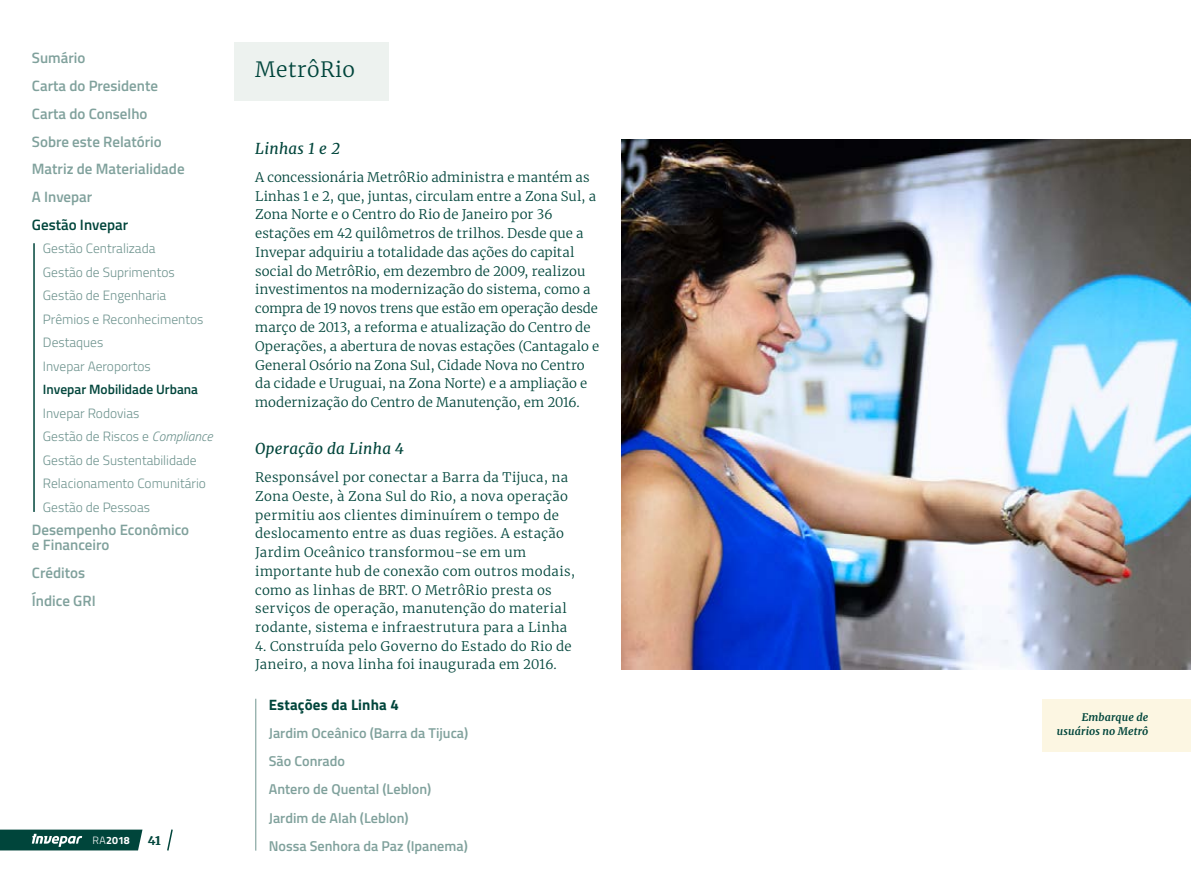
<style>
.page{position:relative;width:1191px;height:893px;background:#fff}
.page>*{position:absolute;margin:0;border:0;box-sizing:border-box;transform-origin:0 0}
.t1{font:300 21px "Merriweather";letter-spacing:.025em;color:#00453b}
.t2{font:600 15px/27.8px "Titillium";color:#80a19c}
.t3{font:italic 15px "Merriweather";letter-spacing:.02em;color:#00453b}
.t4{font:700 15px "Titillium";letter-spacing:.01em;color:#00453b}
.t5{font:600 15px "Titillium";color:#00453b}
.t6{font:600 14.25px/28.2px "Titillium";color:#80a19c}
.t7{font:300 13.5px/23.5px "Titillium";color:#6e938e}
.t8{font:600 13.5px "Titillium";color:#00453b}
.t9{font:300 13.2px/18.8px "Merriweather";letter-spacing:.015em;color:#00453b}
.t10{font:900 12px "Merriweather";color:#00453b}
.t11{font:700 10.65px "Titillium";color:#fff}
.t12{font:italic 700 10.5px/13.5px "Merriweather";letter-spacing:.015em;color:#00453b;text-align:right}
.s1{font-style:italic}
.s2{font-weight:300}
</style>
<div class="page">
<svg style="left:0;top:830px;width:142px;height:20px;background:#19574e"></svg>
<svg style="left:167px;top:829px;width:6px;height:22px"></svg>
<div style="left:234px;top:43px;width:154px;height:58px;background:#ecf1ee"></div>
<div style="left:1043px;top:699px;width:148px;height:52px;background:#fcf6e2"></div>
<hr style="left:255px;top:699px;width:1px;height:152px;background:#80a19c">
<img style="left:621px;top:139px;width:570px;height:530px">
<hr style="left:33px;top:243px;width:2px;height:269px;background:#00453b">
<p class="t2" style="left:32px;top:43px;width:154px">Sumário<br>Carta do Presidente<br>Carta do Conselho<br>Sobre este Relatório<br>Matriz de Materialidade<br>A Invepar</p>
<p class="t5" style="left:32px;top:213px;width:98px">Gestão Invepar</p>
<p class="t7" style="left:43px;top:236px;width:162px">Gestão Centralizada<br>Gestão de Suprimentos<br>Gestão de Engenharia<br>Prêmios e Reconhecimentos<br>Destaques<br>Invepar Aeroportos</p>
<p class="t8" style="left:43px;top:380px;width:157px">Invepar Mobilidade Urbana</p>
<p class="t7" style="left:43px;top:401px;width:171px">Invepar Rodovias<br>Gestão de Riscos e <span class="s1">Compliance<br></span>Gestão de Sustentabilidade<br>Relacionamento Comunitário<br>Gestão de Pessoas</p>
<p class="t2" style="left:32px;top:522px;width:159px;line-height:15px">Desempenho Econômico e Financeiro</p>
<p class="t2" style="left:32px;top:558px;width:65px">Créditos<br>Índice GRI</p>
<p class="t11" style="left:92px;top:832px;width:39px"><span class="s2">RA</span>2018</p>
<p class="t10" style="left:148px;top:832px;width:15px">41</p>
<h1 class="t1" style="left:255px;top:55px;width:101px">MetrôRio</h1>
<p class="t3" style="left:255px;top:138px;width:86px">Linhas 1 e 2</p>
<p class="t9" style="left:255px;top:167px;width:345px">A concessionária MetrôRio administra e mantém as Linhas 1 e 2, que, juntas, circulam entre a Zona Sul, a Zona Norte e o Centro do Rio de Janeiro por 36 estações em 42 quilômetros de trilhos. Desde que a Invepar adquiriu a totalidade das ações do capital social do MetrôRio, em dezembro de 2009, realizou investimentos na modernização do sistema, como a compra de 19 novos trens que estão em operação desde março de 2013, a reforma e atualização do Centro de Operações, a abertura de novas estações (Cantagalo e General Osório na Zona Sul, Cidade Nova no Centro da cidade e Uruguai, na Zona Norte) e a ampliação e modernização do Centro de Manutenção, em 2016.</p>
<p class="t3" style="left:255px;top:438px;width:150px">Operação da Linha 4</p>
<p class="t9" style="left:255px;top:467px;width:321px">Responsável por conectar a Barra da Tijuca, na Zona Oeste, à Zona Sul do Rio, a nova operação permitiu aos clientes diminuírem o tempo de deslocamento entre as duas regiões. A estação Jardim Oceânico transformou-se em um importante hub de conexão com outros modais, como as linhas de BRT. O MetrôRio presta os serviços de operação, manutenção do material rodante, sistema e infraestrutura para a Linha</p>
<p class="t9" style="left:255px;top:636px;width:318px">4. Construída pelo Governo do Estado do Rio de<br>Janeiro, a nova linha foi inaugurada em 2016.</p>
<p class="t4" style="left:269px;top:693px;width:131px">Estações da Linha 4</p>
<p class="t6" style="left:269px;top:718px;width:201px">Jardim Oceânico (Barra da Tijuca)<br>São Conrado<br>Antero de Quental (Leblon)<br>Jardim de Alah (Leblon)<br>Nossa Senhora da Paz (Ipanema)</p>
<p class="t12" style="left:1056px;top:710px;width:93px">Embarque de usuários no Metrô</p>
</div>
